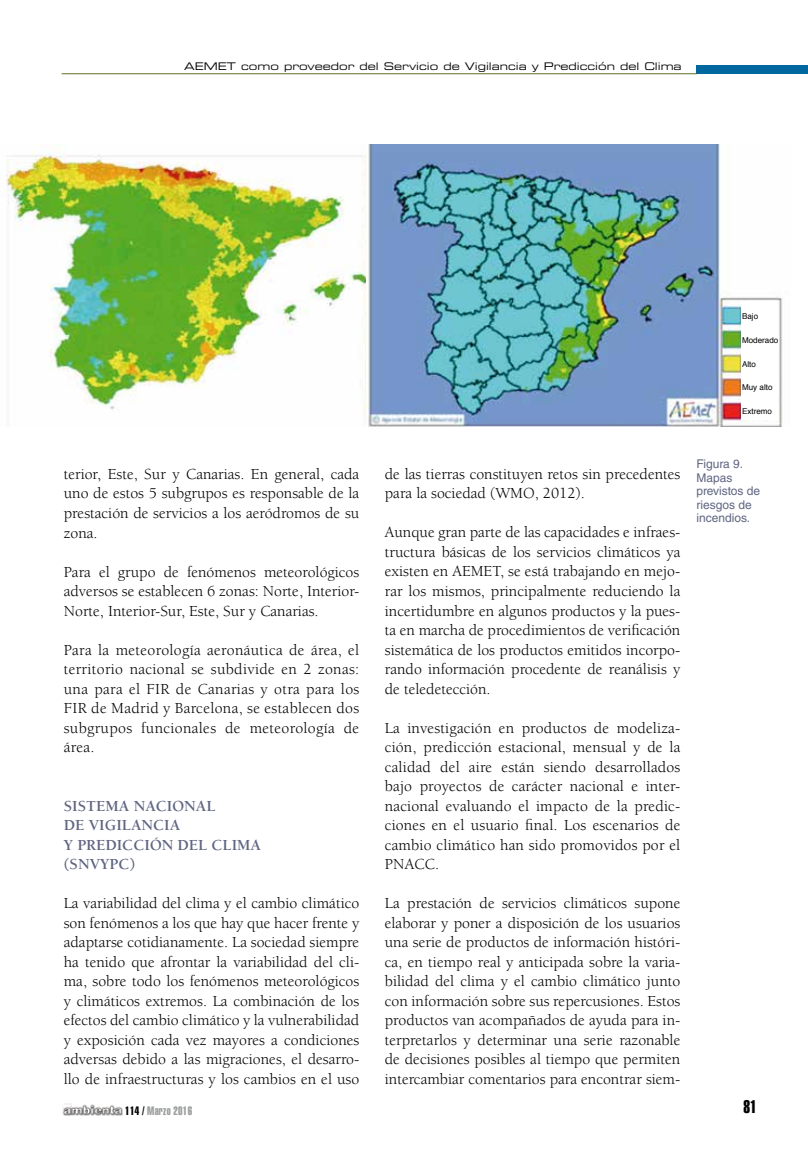
<style>
.page{position:relative;width:808px;height:1149px;background:#fff}
.page>*{position:absolute;margin:0;border:0;box-sizing:border-box;transform-origin:0 0}
.t1{font:18px "Helvetica LT Std Extra Comp";color:#000}
.t2{font:15.75px/19.5px "Berkeley Std";color:#000;text-align:justify}
.t3{font:700 15.75px/19.5px "Berkeley Std";color:#5f6581}
.t4{font:12px/13.5px "Helvetica LT Std";color:#5f6581}
.t5{font:12px "Helvetica LT Std Extra Comp";letter-spacing:.025em;color:#9c9e9f}
.t6{font:10.5px "Eurostile LT Std Ex 2";color:#000}
.t7{font:8.1px "Helvetica";color:#000}
.s1{color:#000}
</style>
<div class="page">
<div style="left:696px;top:65px;width:112px;height:9px;background:#00689e"></div>
<hr style="left:62px;top:73px;width:635px;height:1px;background:#5f6d27">
<img style="left:62px;top:1103px;width:61px;height:13px">
<img style="left:4px;top:144px;width:363px;height:282px">
<img style="left:367px;top:144px;width:415px;height:282px">
<div style="left:741px;top:302px;width:35px;height:118px;background:#fff"></div>
<p class="t6" style="left:184px;top:59px;width:499px">AEMET como proveedor del Servicio de Vigilancia y Predicción del Clima</p>
<p class="t2" style="left:64px;top:464px;width:297px">terior, Este, Sur y Canarias. En general, cada uno de estos 5 subgrupos es responsable de la prestación de servicios a los aeródromos de su zona.</p>
<p class="t2" style="left:64px;top:562px;width:297px">Para el grupo de fenómenos meteorológicos adversos se establecen 6 zonas: Norte, Interior-Norte, Interior-Sur, Este, Sur y Canarias.</p>
<p class="t2" style="left:64px;top:640px;width:297px">Para la meteorología aeronáutica de área, el territorio nacional se subdivide en 2 zonas: una para el FIR de Canarias y otra para los FIR de Madrid y Barcelona, se establecen dos subgrupos funcionales de meteorología de área.</p>
<p class="t3" style="left:64px;top:796px;width:19px">SISTEMA</p>
<p class="t3" style="left:134px;top:796px;width:23px">NACIONAL</p>
<p class="t3" style="left:64px;top:815px;width:46px">DE VIGILANCIA<br>Y PREDICCIÓN</p>
<p class="t3" style="left:178px;top:835px;width:11px">DEL</p>
<p class="t3" style="left:212px;top:835px;width:22px">CLIMA</p>
<p class="t3" style="left:64px;top:854px;width:73px">(SNVYPC)</p>
<p class="t2" style="left:64px;top:893px;width:297px">La variabilidad del clima y el cambio climático son fenómenos a los que hay que hacer frente y adaptarse cotidianamente. La sociedad siempre ha tenido que afrontar la variabilidad del cli&shy;ma, sobre todo los fenómenos meteorológicos y climáticos extremos. La combinación de los efectos del cambio climático y la vulnerabilidad y exposición cada vez mayores a condiciones adversas debido a las migraciones, el desarro&shy;llo de infraestructuras y los cambios en el uso</p>
<p class="t7" style="left:742px;top:310px;width:18px">Bajo</p>
<p class="t7" style="left:742px;top:333px;width:38px">Moderado</p>
<p class="t7" style="left:742px;top:357px;width:15px">Alto</p>
<p class="t7" style="left:742px;top:381px;width:32px">Muy alto</p>
<p class="t7" style="left:742px;top:405px;width:31px">Extremo</p>
<p class="t2" style="left:385px;top:464px;width:297px">de las tierras constituyen retos sin precedentes para la sociedad (WMO, 2012).</p>
<p class="t2" style="left:385px;top:523px;width:297px">Aunque gran parte de las capacidades e infraes&shy;tructura básicas de los servicios climáticos ya existen en AEMET, se está trabajando en mejo&shy;rar los mismos, principalmente reduciendo la incertidumbre en algunos productos y la pues&shy;ta en marcha de procedimientos de verificación sistemática de los productos emitidos incorpo&shy;rando información procedente de reanálisis y de teledetección.</p>
<p class="t2" style="left:385px;top:718px;width:297px">La investigación en productos de modeliza&shy;ción, predicción estacional, mensual y de la calidad del aire están siendo desarrollados bajo proyectos de carácter nacional e inter&shy;nacional evaluando el impacto de la predic&shy;ciones en el usuario final. Los escenarios de cambio climático han sido promovidos por el PNACC.</p>
<p class="t2" style="left:385px;top:893px;width:297px">La prestación de servicios climáticos supone elaborar y poner a disposición de los usuarios una serie de productos de información históri&shy;ca, en tiempo real y anticipada sobre la varia&shy;bilidad del clima y el cambio climático junto con información sobre sus repercusiones. Estos productos van acompañados de ayuda para in&shy;terpretarlos y determinar una serie razonable de decisiones posibles al tiempo que permiten intercambiar comentarios para encontrar siem-</p>
<p class="t4" style="left:696px;top:457px;width:65px">Figura 9.<br>Mapas previstos de riesgos de incendios.</p>
<p class="t5" style="left:125px;top:1103px;width:68px"><span class="s1">114 /</span> Marzo 2016</p>
<p class="t1" style="left:744px;top:1095px;width:15px">81</p>
</div>
